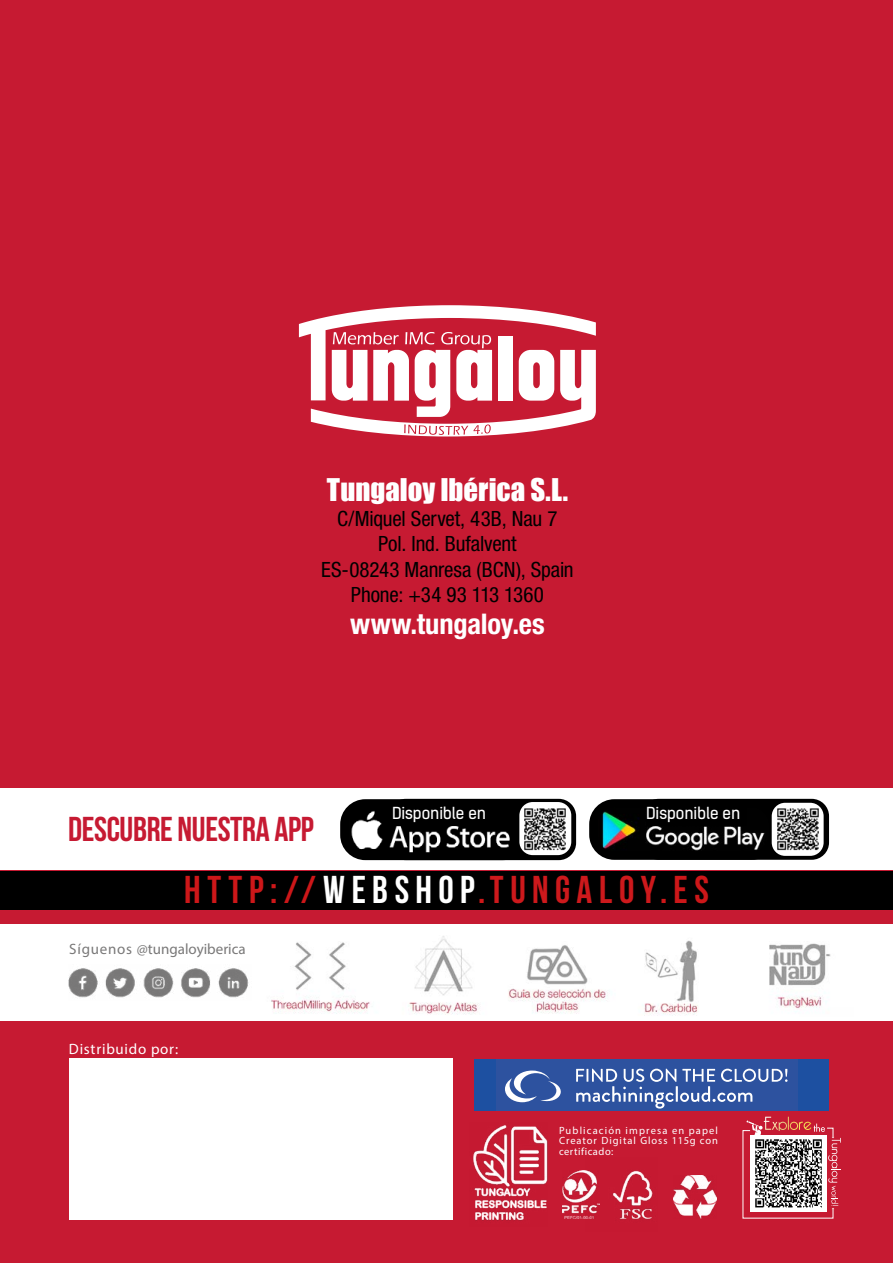
<style>
.page{position:relative;width:893px;height:1263px;background:#fff}
.page>*{position:absolute;margin:0;border:0;box-sizing:border-box;transform-origin:0 0}
.t1{font:700 38.7px "Bebas Neue";letter-spacing:.17em;color:#cd1719}
.t2{font:700 34.5px "Bebas Neue";letter-spacing:-.01em;color:#c61a32}
.t3{font:28.65px "Impact";color:#fff}
.t4{font:700 condensed 28.5px "Helvetica Neue LT Std";letter-spacing:-.005em;color:#fff}
.t5{font:condensed 21px/25.5px "Helvetica Neue LT Std";letter-spacing:-.005em;color:#000;text-align:center}
.t6{font:15.75px "Kelson Sans";color:#fff}
.t7{font:15px "Myriad Pro";color:#797878}
.t8{font:15px "Myriad Pro";letter-spacing:.05em;color:#fff}
.t9{font:10.5px/10.5px "Myriad Pro";letter-spacing:.09em;color:#fff;text-align:justify}
.s1{color:#fff}
.s2{color:#cd191c}
</style>
<div class="page">
<div style="left:0;top:0;width:893px;height:923px;background:#c61a32"></div>
<div style="left:0;top:788px;width:893px;height:82px;background:#fff"></div>
<div style="left:0;top:871px;width:893px;height:38px;background:#000"></div>
<div style="left:0;top:1021px;width:893px;height:242px;background:#c61a32"></div>
<div style="left:69px;top:1059px;width:383px;height:161px;background:#fff"></div>
<img style="left:68px;top:968px;width:181px;height:30px">
<svg style="left:299px;top:305px;width:297px;height:131px"></svg>
<img style="left:271px;top:942px;width:99px;height:72px">
<svg style="left:508px;top:945px;width:100px;height:69px"></svg>
<img style="left:644px;top:940px;width:54px;height:76px">
<img style="left:769px;top:943px;width:62px;height:66px">
<img style="left:473px;top:1125px;width:74px;height:96px">
<img style="left:765px;top:1117px;width:24px;height:3px">
<svg style="left:743px;top:1120px;width:98px;height:98px"></svg>
<div style="left:475px;top:1059px;width:354px;height:52px;background:#1d50a1"></div>
<div style="left:496px;top:1059px;width:301px;height:52px;background:#2d529f"></div>
<svg style="left:576px;top:1069px;width:211px;height:39px"></svg>
<svg style="left:505px;top:1070px;width:56px;height:32px"></svg>
<img style="left:585px;top:1170px;width:68px;height:50px">
<img style="left:563px;top:1171px;width:36px;height:47px">
<img style="left:673px;top:1175px;width:44px;height:44px">
<div style="left:389px;top:799px;width:187px;height:61px;border:8px solid #000;border-radius:13px"></div>
<img style="left:349px;top:808px;width:175px;height:48px">
<div style="left:340px;top:799px;width:188px;height:61px;border:8px solid #000;border-radius:21px"></div>
<img style="left:519px;top:802px;width:52px;height:53px">
<div style="left:392px;top:807px;width:100px;height:19px;background:#000"></div>
<div style="left:641px;top:799px;width:188px;height:61px;border:8px solid #000;border-radius:13px"></div>
<img style="left:598px;top:803px;width:226px;height:53px">
<div style="left:589px;top:799px;width:188px;height:61px;border:8px solid #000;border-radius:21px"></div>
<div style="left:646px;top:807px;width:100px;height:19px;background:#000"></div>
<h3 class="t3" style="left:327px;top:468px;width:243px">Tungaloy Ibérica S.L.</h3>
<p class="t5" style="left:321px;top:505px;width:254px">C/Miquel Servet, 43B, Nau 7<br>Pol. Ind. Bufalvent<br>ES-08243 Manresa (BCN), Spain<br>Phone: +34 93 113 1360</p>
<h3 class="t4" style="left:350px;top:606px;width:196px">www.tungaloy.es</h3>
<h2 class="t2" style="left:68px;top:810px;width:247px">DESCUBRE NUESTRA APP</h2>
<p class="t6" style="left:392px;top:804px;width:96px">Disponible en</p>
<p class="t6" style="left:646px;top:804px;width:96px">Disponible en</p>
<h1 class="t1" style="left:184px;top:869px;width:526px">HTTP://<span class="s1">WEBSHOP</span>.<span class="s2">TUNGALOY</span>.ES</h1>
<p class="t7" style="left:69px;top:940px;width:178px">Síguenos @tungaloyiberica</p>
<p class="t8" style="left:69px;top:1040px;width:111px">Distribuido por:</p>
<p class="t9" style="left:559px;top:1125px;width:161px">Publicación impresa en papel Creator Digital Gloss 115g con certificado:</p>
</div>
